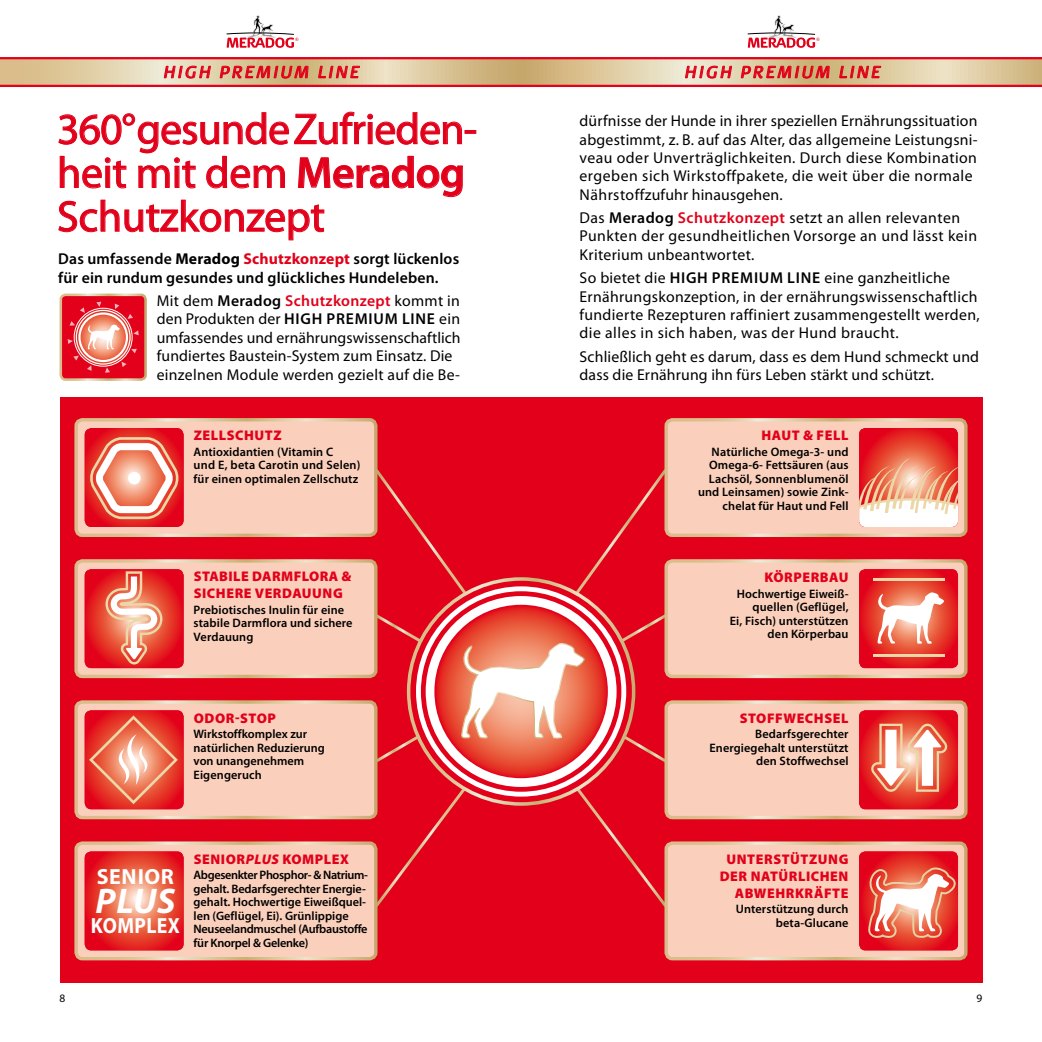
<style>
.page{position:relative;width:1042px;height:1042px;background:#fff}
.page>*{position:absolute;margin:0;border:0;box-sizing:border-box;transform-origin:0 0}
.t1{font:43.75px/43.8px "Myriad Pro";letter-spacing:-.005em;color:#e2001a}
.t2{font:italic 700 35.7px "Myriad Pro";letter-spacing:.015em;color:#fff}
.t3{font:700 22.05px "Myriad Pro";letter-spacing:.02em;color:#fff;scale:.9 1}
.t4{font:700 22.05px "Myriad Pro";letter-spacing:.02em;color:#fff}
.t5{font:900 16.8px "Myriad Pro";letter-spacing:.04em;color:#000}
.t6{font:15.75px/18.4px "Myriad Pro";letter-spacing:.02em;color:#000}
.t7{font:600 15.75px/18.4px "Myriad Pro";letter-spacing:.01em;color:#000}
.t8{font:italic 15.75px "Dancer";color:#e2001a}
.t9{font:900 14px/17px "Myriad Pro";letter-spacing:.04em;color:#e2001a}
.t10{font:600 12.25px/13.5px "Myriad Pro";letter-spacing:.01em;color:#000;text-align:right}
.t11{font:600 12.25px/13.5px "Myriad Pro";letter-spacing:-.02em;color:#000}
.t12{font:11.38px "Myriad Pro";color:#000}
.s1{font-weight:600}
.s2{font-weight:700}
.s3{font-weight:700;color:#e2001a}
.s4{font-weight:600;color:#e2001a}
.s5{font-style:italic}
</style>
<div class="page">
<svg style="left:0;top:59px;width:521px;height:26px;background:#ddc49c"></svg>
<hr style="left:0;top:57px;width:521px;height:2px;background:#e2001a">
<hr style="left:0;top:85px;width:521px;height:2px;background:#e2001a">
<svg style="left:164px;top:63px;width:47px;height:18px"></svg>
<svg style="left:220px;top:61px;width:88px;height:24px;background:#d49470"></svg>
<svg style="left:318px;top:63px;width:42px;height:18px"></svg>
<img style="left:253px;top:15px;width:20px;height:17px">
<svg style="left:226px;top:32px;width:72px;height:16px"></svg>
<svg style="left:521px;top:59px;width:521px;height:26px;background:#dec59d"></svg>
<hr style="left:521px;top:57px;width:521px;height:2px;background:#e2001a">
<hr style="left:521px;top:85px;width:521px;height:2px;background:#e2001a">
<svg style="left:685px;top:63px;width:47px;height:18px"></svg>
<svg style="left:741px;top:61px;width:88px;height:24px;background:#d59573"></svg>
<svg style="left:839px;top:63px;width:42px;height:18px"></svg>
<img style="left:774px;top:15px;width:20px;height:17px">
<svg style="left:747px;top:32px;width:72px;height:16px"></svg>
<div style="left:60px;top:397px;width:922px;height:585px;background:#e2001a"></div>
<svg style="left:377px;top:611px;width:47px;height:33px"></svg>
<svg style="left:377px;top:732px;width:47px;height:33px"></svg>
<svg style="left:373px;top:783px;width:96px;height:127px"></svg>
<svg style="left:376px;top:466px;width:94px;height:132px"></svg>
<svg style="left:618px;top:615px;width:46px;height:29px"></svg>
<svg style="left:619px;top:732px;width:45px;height:30px"></svg>
<svg style="left:572px;top:783px;width:92px;height:123px"></svg>
<svg style="left:571px;top:470px;width:93px;height:129px"></svg>
<svg style="left:430px;top:600px;width:182px;height:182px;background:#e95849"></svg>
<div style="left:426px;top:596px;width:190px;height:191px;border:9px solid #fff;border-radius:50%"></div>
<div style="left:416px;top:586px;width:210px;height:210px;border:5px solid #fff;border-radius:50%"></div>
<svg style="left:461px;top:643px;width:125px;height:97px;background:#f3b59f"></svg>
<div style="left:76px;top:420px;width:300px;height:115px;background:#facfbb;border-radius:6px"></div>
<div style="left:74px;top:418px;width:303px;height:119px;border:3px solid #fff;border-radius:6px"></div>
<svg style="left:85px;top:428px;width:99px;height:99px;background:#eb6b62"></svg>
<div style="left:128px;top:472px;width:13px;height:12px;background:#fff;border-radius:50%"></div>
<div style="left:76px;top:561px;width:300px;height:115px;background:#facfbb;border-radius:6px"></div>
<div style="left:74px;top:559px;width:303px;height:119px;border:3px solid #fff;border-radius:6px"></div>
<svg style="left:85px;top:569px;width:99px;height:99px;background:#e8544d"></svg>
<div style="left:76px;top:702px;width:300px;height:115px;background:#facfbb;border-radius:6px"></div>
<div style="left:74px;top:700px;width:303px;height:119px;border:3px solid #fff;border-radius:6px"></div>
<svg style="left:85px;top:710px;width:99px;height:99px;background:#e85749"></svg>
<div style="left:76px;top:843px;width:300px;height:115px;background:#facfbb;border-radius:6px"></div>
<div style="left:74px;top:841px;width:303px;height:119px;border:3px solid #fff;border-radius:6px"></div>
<svg style="left:85px;top:851px;width:99px;height:99px;background:#e84d3f"></svg>
<div style="left:666px;top:420px;width:300px;height:115px;background:#facfbb;border-radius:6px"></div>
<div style="left:664px;top:418px;width:303px;height:119px;border:3px solid #fff;border-radius:6px"></div>
<svg style="left:859px;top:428px;width:99px;height:99px;background:#ed8577"></svg>
<div style="left:666px;top:561px;width:300px;height:115px;background:#facfbb;border-radius:6px"></div>
<div style="left:664px;top:559px;width:303px;height:119px;border:3px solid #fff;border-radius:6px"></div>
<svg style="left:859px;top:569px;width:99px;height:99px;background:#e9554f"></svg>
<hr style="left:873px;top:578px;width:72px;height:3px;background:#ebd7a7">
<hr style="left:873px;top:654px;width:72px;height:2px;background:#ebd7a7">
<div style="left:666px;top:702px;width:300px;height:115px;background:#facfbb;border-radius:6px"></div>
<div style="left:664px;top:700px;width:303px;height:119px;border:3px solid #fff;border-radius:6px"></div>
<div style="left:666px;top:843px;width:300px;height:115px;background:#facfbb;border-radius:6px"></div>
<div style="left:664px;top:841px;width:303px;height:119px;border:3px solid #fff;border-radius:6px"></div>
<svg style="left:859px;top:851px;width:99px;height:99px;background:#ea615b"></svg>
<div style="left:465px;top:130px;width:11px;height:4px;border:1px solid #e2001a"></div>
<svg style="left:58px;top:112px;width:405px;height:128px"></svg>
<svg style="left:859px;top:710px;width:99px;height:100px;background:#ea6159"></svg>
<div style="left:61px;top:295px;width:85px;height:85px;background:#e2001a;border-radius:5px"></div>
<div style="left:60px;top:294px;width:87px;height:87px;border:3px solid #fff;border-radius:5px"></div>
<svg style="left:68px;top:302px;width:71px;height:71px"></svg>
<div style="left:74px;top:308px;width:58px;height:58px;border:1px solid #fff;border-radius:50%"></div>
<p class="t8" style="left:163px;top:62px;width:200px">HIGH PREMIUM LINE</p>
<h1 class="t1" style="left:57px;top:106px;width:421px">360° gesunde Zufrieden&shy;heit mit dem <span class="s1">Meradog<br></span>Schutzkonzept</h1>
<p class="t7" style="left:58px;top:249px;width:402px">Das umfassende <span class="s2">MERADOG</span> <span class="s3">SCHUTZKONZEPT</span> sorgt lückenlos für ein rundum gesundes und glückliches Hundeleben.</p>
<p class="t6" style="left:157px;top:291px;width:305px">Mit dem <span class="s1">Meradog</span> <span class="s4">Schutzkonzept</span> kommt in den Produkten der <span class="s1">HIGH PREMIUM LINE</span> ein umfassendes und ernährungswissenschaftlich fundiertes Baustein-System zum Einsatz. Die einzelnen Module werden gezielt auf die Be-</p>
<p class="t9" style="left:194px;top:426px;width:89px">ZELLSCHUTZ</p>
<p class="t10" style="left:194px;top:444px;width:168px;text-align:left">Antioxidantien (Vitamin C<br>und E, beta Carotin und Selen) für einen optimalen Zellschutz</p>
<p class="t9" style="left:194px;top:567px;width:159px">STABILE DARMFLORA &amp;<br>SICHE</p>
<p class="t9" style="left:235px;top:584px;width:110px">RE VERDAUU NG</p>
<p class="t10" style="left:194px;top:602px;width:160px;text-align:left">Prebiotisches Inulin für eine stabile Darmflora und sichere<br>Verdauung</p>
<p class="t9" style="left:194px;top:709px;width:84px">ODOR-STOP</p>
<p class="t10" style="left:194px;top:727px;width:133px;text-align:left">Wirkstoffkomplex zur natürlichen Reduzierung von unangenehmem<br>Eigengeruch</p>
<p class="t12" style="left:60px;top:991px;width:7px">8</p>
<h3 class="t4" style="left:93px;top:856px;width:79px">SENIOR</h3>
<h2 class="t2" style="left:92px;top:871px;width:81px">PLUS</h2>
<h3 class="t3" style="left:88px;top:905px;width:101px">KOMPLEX</h3>
<h3 class="t4" style="left:97px;top:862px;width:79px">SENIOR</h3>
<h2 class="t2" style="left:95px;top:877px;width:81px">PLUS</h2>
<h3 class="t3" style="left:91px;top:911px;width:101px">KOMPLEX</h3>
<p class="t9" style="left:194px;top:850px;width:157px">SENIOR<span class="s5">PLUS</span> KOMPLEX</p>
<p class="t11" style="left:194px;top:868px;width:176px">Abgesenkter Phosphor- &amp; Natrium&shy;gehalt. Bedarfsgerechter Energie&shy;gehalt. Hochwertige Eiweißquel&shy;len (Geflügel, Ei). Grünlippige<br>Neuseelandmuschel (Aufbaustoffe für Knorpel &amp; Gelenke)</p>
<p class="t8" style="left:684px;top:62px;width:200px">HIGH PREMIUM LINE</p>
<p class="t6" style="left:579px;top:111px;width:399px">dürfnisse der Hunde in ihrer speziellen Ernährungssituation abgestimmt, z. B. auf das Alter, das allgemeine Leistungsni&shy;veau oder Unverträglichkeiten. Durch diese Kombination ergeben sich Wirkstoffpakete, die weit über die normale Nährstoffzufuhr hinausgehen.</p>
<p class="t6" style="left:579px;top:208px;width:399px">Das <span class="s1">Meradog</span> <span class="s4">Schutzkonzept</span> setzt an allen relevanten<br>Punkten der gesundheitlichen Vorsorge an und lässt kein<br>Kriterium unbeantwortet.</p>
<p class="t6" style="left:579px;top:268px;width:402px">So bietet die <span class="s1">HIGH PREMIUM LINE</span> eine ganzheitliche Ernährungskonzeption, in der ernährungswissenschaftlich fundierte Rezepturen raffiniert zusammengestellt werden, die alles in sich haben, was der Hund braucht.</p>
<p class="t6" style="left:579px;top:347px;width:401px">Schließlich geht es darum, dass es dem Hund schmeckt und dass die Ernährung ihn fürs Leben stärkt und schützt.</p>
<p class="t5" style="left:879px;top:123px;width:95px">REFERENCE</p>
<p class="t9" style="left:761px;top:426px;width:72px">HAUT &amp; FELL</p>
<p class="t10" style="left:698px;top:444px;width:152px">Natürliche Omega-3- und<br>Omega-6- Fettsäuren (aus<br>Lachsöl, Sonnenblumenöl und Leinsamen) sowie Zink&shy;chelat für Haut und Fell</p>
<p class="t9" style="left:764px;top:568px;width:84px">KÖRPERBAU</p>
<p class="t10" style="left:730px;top:587px;width:120px">Hochwertige Eiweiß&shy;quellen (Geflügel,<br>Ei, Fisch) unterstützen den Körperbau</p>
<p class="t9" style="left:740px;top:709px;width:27px">STOFF</p>
<p class="t9" style="left:783px;top:709px;width:67px">WECHSEL</p>
<p class="t10" style="left:709px;top:727px;width:141px">Bedarfsgerechter<br>Energiegehalt unterstützt den Stoffwechsel</p>
<p class="t9" style="left:720px;top:850px;width:130px;text-indent:7px">UNTERSTÜTZUNG<br>DER NATÜRLICHE</p>
<p class="t9" style="left:838px;top:867px;width:11px">N</p>
<p class="t9" style="left:735px;top:884px;width:31px">ABWEH</p>
<p class="t9" style="left:786px;top:884px;width:56px">RKRÄFTE</p>
<p class="t10" style="left:736px;top:902px;width:114px">Unterstützung durch beta-Glucane</p>
<p class="t12" style="left:976px;top:991px;width:7px">9</p>
</div>
